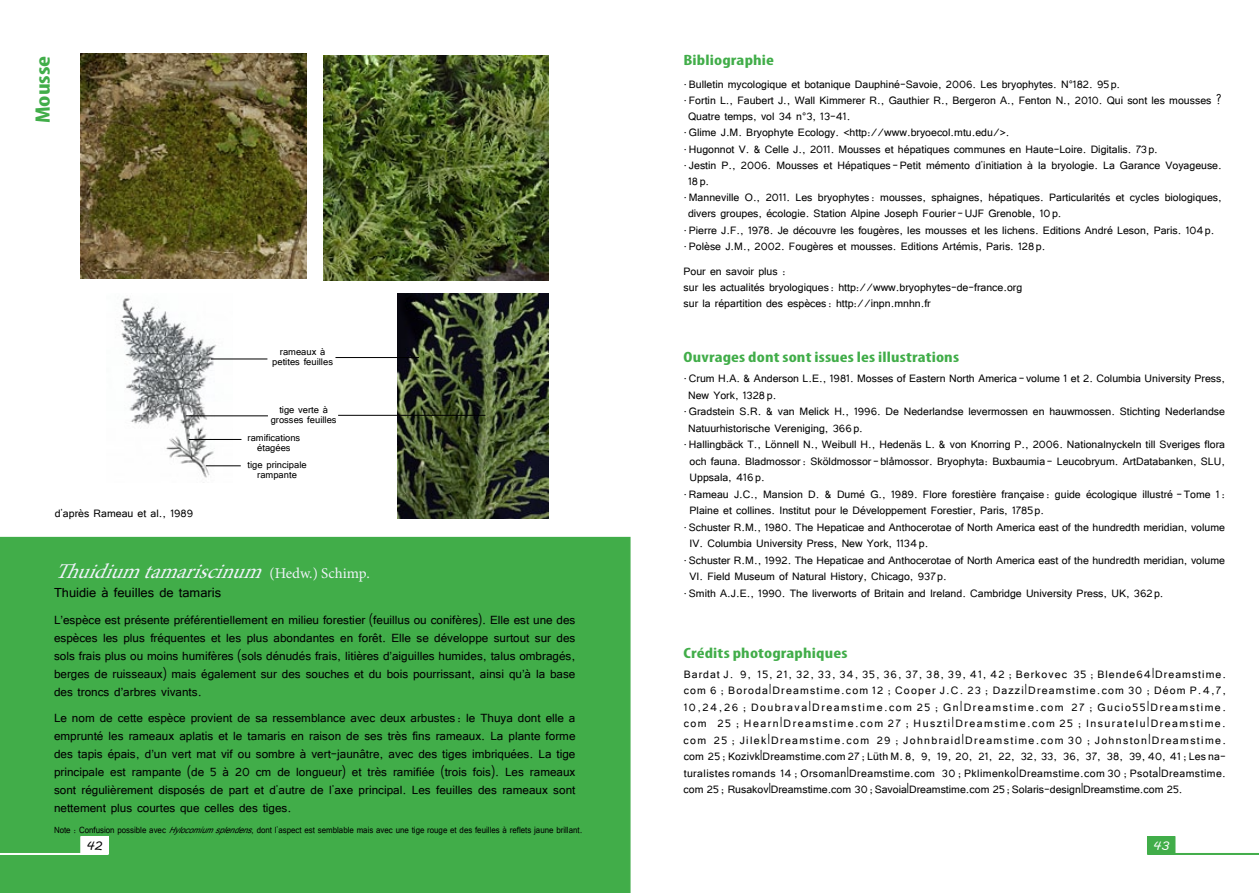
<style>
.page{position:relative;width:1259px;height:893px;background:#fff}
.page>*{position:absolute;margin:0;border:0;box-sizing:border-box;transform-origin:0 0}
.t1{font:italic 21px "Minion Pro";color:#eff2f9}
.t2{font:700 condensed 21px "Myriad Pro";color:#41ad49;scale:1.25 1}
.t3{font:16.5px "Tunga";color:#000}
.t4{font:15px/18px "Tunga";color:#000;text-align:justify}
.t5{font:700 condensed 15px "Myriad Pro";letter-spacing:.005em;color:#41ad49;scale:1.25 1}
.t6{font:13.5px/16.5px "Tunga";color:#000}
.t7{font:12px/9.9px "Tunga";color:#000;text-align:center}
.t8{font:12px "MV Boli";color:#000}
.t9{font:12px "MV Boli";color:#fff}
.t10{font:11.25px "Tunga";color:#000;scale:.9 1}
.s1{font-style:normal;font-size:15px}
.s2{font-style:italic}
</style>
<div class="page">
<hr style="left:1147px;top:853px;width:112px;height:1px;background:#41ad49">
<hr style="left:1147px;top:854px;width:112px;height:1px;background:#41ad49">
<div style="left:1147px;top:837px;width:27px;height:17px;background:#41ad49"></div>
<div style="left:1147px;top:836px;width:28px;height:19px;border:2px solid #41ad49"></div>
<div style="left:0;top:537px;width:630px;height:356px;background:#41ad49"></div>
<hr style="left:0;top:853px;width:108px;height:1px;background:#fff">
<hr style="left:0;top:854px;width:108px;height:1px;background:#fff">
<div style="left:81px;top:837px;width:27px;height:17px;background:#fff"></div>
<img style="left:81px;top:53px;width:225px;height:226px">
<img style="left:323px;top:55px;width:226px;height:226px">
<img style="left:120px;top:298px;width:112px;height:180px">
<img style="left:398px;top:293px;width:151px;height:226px">
<hr style="left:335px;top:357px;width:84px;height:1px;background:#000">
<hr style="left:211px;top:359px;width:56px;height:1px;background:#000">
<hr style="left:338px;top:415px;width:147px;height:1px;background:#000">
<hr style="left:186px;top:416px;width:82px;height:1px;background:#000">
<hr style="left:189px;top:439px;width:52px;height:1px;background:#000">
<hr style="left:206px;top:466px;width:35px;height:1px;background:#000">
<h1 class="t2" style="left:30px;top:123px;width:56px;rotate:-90deg">Mousse</h1>
<p class="t6" style="left:55px;top:504px;width:140px">d'après Rameau et al., 1989</p>
<p class="t7" style="left:272px;top:346px;width:62px">rameaux à petites feuilles</p>
<p class="t7" style="left:271px;top:404px;width:67px">tige verte à grosses feuilles</p>
<p class="t7" style="left:247px;top:432px;width:54px">ramifications étagées</p>
<p class="t7" style="left:247px;top:459px;width:61px">tige principale rampante</p>
<h1 class="t1" style="left:54px;top:557px;width:317px">Thuidiumtamariscinum<span class="s1">( H e d w . ) S c h i m p .</span></h1>
<p class="t3" style="left:54px;top:582px;width:169px">Thuidie à feuilles de tamaris</p>
<p class="t4" style="left:54px;top:609px;width:523px">L’espèce est présente préférentiellement en milieu forestier (feuillus ou conifères). Elle est une des espèces les plus fréquentes et les plus abondantes en forêt. Elle se développe surtout sur des sols frais plus ou moins humifères (sols dénudés frais, litières d’aiguilles humides, talus ombragés, berges de ruisseaux) mais également sur des souches et du bois pourrissant, ainsi qu’à la base des troncs d’arbres vivants.</p>
<p class="t4" style="left:54px;top:708px;width:523px">Le nom de cette espèce provient de sa ressemblance avec deux arbustes: le Thuya dont elle a emprunté les rameaux aplatis et le tamaris en raison de ses très fins rameaux. La plante forme des tapis épais, d’un vert mat vif ou sombre à vert-jaunâtre, avec des tiges imbriquées. La tige principale est rampante (de 5 à 20 cm de longueur) et très ramifiée (trois fois). Les rameaux sont régulièrement disposés de part et d'autre de l'axe principal. Les feuilles des rameaux sont nettement plus courtes que celles des tiges.</p>
<p class="t10" style="left:54px;top:822px;width:589px">Note : Confusion possible avec <span class="s2">Hylocomiumsplendens</span>, dont l'aspect est semblable mais avec une tige rouge et des feuilles à reflets jaune brillant.</p>
<p class="t5" style="left:683px;top:51px;width:74px">Bibliographie</p>
<p class="t6" style="left:683px;top:75px;width:438px">.Bulletin mycologique et botanique Dauphiné-Savoie, 2006. Les bryophytes. N°182. 95p.</p>
<p class="t6" style="left:683px;top:91px;width:540px">. Fortin L., Faubert J., Wall Kimmerer R., Gauthier R., Bergeron A., Fenton N., 2010. Qui sont les mousses ?</p>
<p class="t6" style="left:688px;top:107px;width:164px">Quatre temps, vol 34 n°3, 13-41.</p>
<p class="t6" style="left:683px;top:124px;width:327px">.Glime J.M. Bryophyte Ecology. &lt;http://www.bryoecol.mtu.edu/&gt;.</p>
<p class="t6" style="left:683px;top:140px;width:476px">.Hugonnot V. &amp; Celle J., 2011. Mousses et hépatiques communes en Haute-Loire. Digitalis. 73p.</p>
<p class="t6" style="left:683px;top:156px;width:540px">.Jestin P., 2006. Mousses et Hépatiques -Petit mémento d'initiation à la bryologie. La Garance Voyageuse.</p>
<p class="t6" style="left:688px;top:172px;width:23px">18 p.</p>
<p class="t6" style="left:683px;top:188px;width:540px">.Manneville O., 2011. Les bryophytes: mousses, sphaignes, hépatiques. Particularités et cycles biologiques,</p>
<p class="t6" style="left:688px;top:205px;width:375px">divers groupes, écologie. Station Alpine Joseph Fourier-UJF Grenoble, 10p.</p>
<p class="t6" style="left:683px;top:221px;width:532px">.Pierre J.F., 1978. Je découvre les fougères, les mousses et les lichens. Editions André Leson, Paris. 104p.</p>
<p class="t6" style="left:683px;top:237px;width:363px">.Polèse J.M., 2002. Fougères et mousses. Editions Artémis, Paris. 128p.</p>
<p class="t6" style="left:683px;top:262px;width:340px">Pour en savoir plus :<br>sur les actualités bryologiques: http://www.bryophytes-de-france.org sur la répartition des espèces: http://inpn.mnhn.fr</p>
<p class="t5" style="left:683px;top:348px;width:222px">Ouvrages dont sont issues les illustrations</p>
<p class="t6" style="left:683px;top:369px;width:543px">.Crum H.A. &amp; Anderson L.E., 1981. Mosses of Eastern North America - volume 1 et 2. Columbia University Press,</p>
<p class="t6" style="left:688px;top:386px;width:90px">New York, 1328 p.</p>
<p class="t6" style="left:683px;top:402px;width:543px">.Gradstein S.R. &amp; van Melick H., 1996. De Nederlandse levermossen en hauwmossen. Stichting Nederlandse</p>
<p class="t6" style="left:688px;top:419px;width:176px">Natuurhistorische Vereniging, 366p.</p>
<p class="t6" style="left:683px;top:435px;width:543px">.Hallingbäck T., Lönnell N., Weibull H., Hedenäs L. &amp; von Knorring P., 2006. Nationalnyckeln till Sveriges flora</p>
<p class="t6" style="left:689px;top:452px;width:537px">och fauna. Bladmossor: Sköldmossor - blåmossor. Bryophyta: Buxbaumia - Leucobryum. ArtDatabanken, SLU,</p>
<p class="t6" style="left:689px;top:468px;width:77px">Uppsala, 416 p.</p>
<p class="t6" style="left:683px;top:485px;width:543px">.Rameau J.C., Mansion D. &amp; Dumé G., 1989. Flore forestière française : guide écologique illustré - Tome 1:</p>
<p class="t6" style="left:689px;top:501px;width:356px">Plaine et collines. Institut pour le Développement Forestier, Paris, 1785p.</p>
<p class="t6" style="left:683px;top:518px;width:543px">.Schuster R.M., 1980. The Hepaticae and Anthocerotae of North America east of the hundredth meridian, volume</p>
<p class="t6" style="left:689px;top:534px;width:240px">IV. Columbia University Press, New York, 1134p.</p>
<p class="t6" style="left:683px;top:551px;width:543px">.Schuster R.M., 1992. The Hepaticae and Anthocerotae of North America east of the hundredth meridian, volume</p>
<p class="t6" style="left:689px;top:567px;width:258px">VI. Field Museum of Natural History, Chicago, 937 p.</p>
<p class="t6" style="left:683px;top:584px;width:481px">.Smith A.J.E., 1990. The liverworts of Britain and Ireland. Cambridge University Press, UK, 362p.</p>
<p class="t5" style="left:683px;top:643px;width:133px">Crédits photographiques</p>
<p class="t6" style="left:683px;top:665px;width:544px;text-align:justify">Bardat J. 9, 15, 21, 32, 33, 34, 35, 36, 37, 38, 39, 41, 42 ; Berkovec 35 ; Blende64|Dreamstime. com 6 ; Boroda|Dreamstime.com 12 ; Cooper J.C. 23 ; Dazzi|Dreamstime.com 30 ; Déom P.4,7, 10,24,26 ; Doubrava|Dreamstime.com 25 ; Gn|Dreamstime.com 27 ; Gucio55|Dreamstime. com 25 ; Hearn|Dreamstime.com 27 ; Huszti|Dreamstime.com 25 ; Insuratelu|Dreamstime. com 25 ; Jilek|Dreamstime.com 29 ; Johnbraid|Dreamstime.com 30 ; Johnston|Dreamstime. com 25 ; Kozivk|Dreamstime.com27; LüthM. 8, 9, 19, 20, 21, 22, 32, 33, 36, 37, 38, 39, 40, 41 ; Les na&shy;turalistes romands 14 ; Orsoman|Dreamstime.com 30 ; Pklimenko|Dreamstime.com 30 ; Psota|Dreamstime. com 25 ; Rusakov|Dreamstime.com 30;Savoia|Dreamstime.com 25 ;Solaris-design|Dreamstime.com 25.</p>
<p class="t8" style="left:86px;top:837px;width:18px">42</p>
<p class="t9" style="left:1153px;top:837px;width:18px">43</p>
</div>
